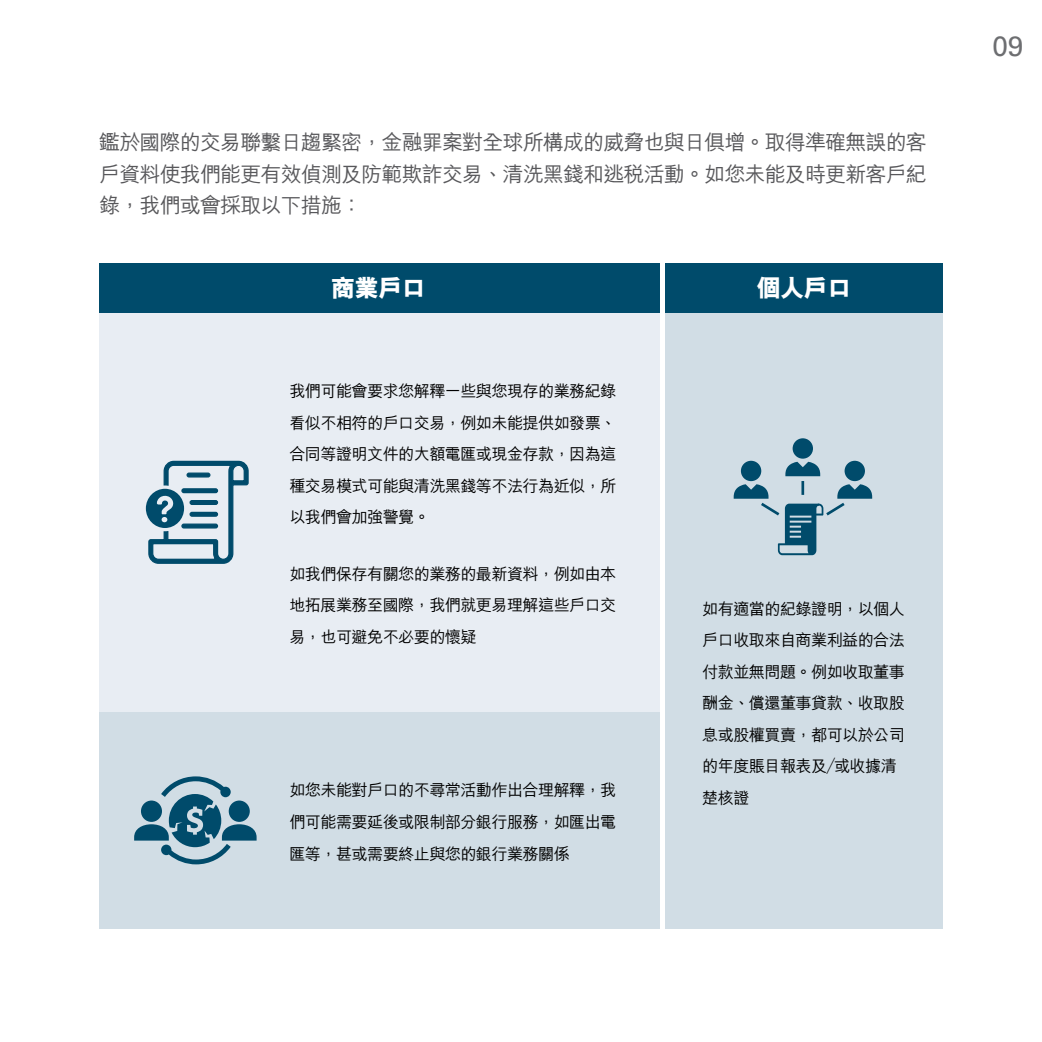
<style>
.page{position:relative;width:1042px;height:1042px;background:#fff}
.page>*{position:absolute;margin:0;border:0;box-sizing:border-box;transform-origin:0 0}
.t1{font:28px "Univers";color:#6d6e71}
.t2{font:800 24.5px "M Hei HK";letter-spacing:-.04em;color:#fff}
.t3{font:500 21px/31.5px "M Hei HK";letter-spacing:-.04em;color:#58585b;text-align:justify}
.t4{font:500 16.1px/31.5px "M Hei HK";letter-spacing:-.04em;color:#000;text-align:justify}
</style>
<div class="page">
<div style="left:665px;top:263px;width:278px;height:666px;background:#d1dde5"></div>
<div style="left:99px;top:263px;width:561px;height:666px;background:#e8edf3"></div>
<div style="left:792px;top:438px;width:21px;height:21px;background:#004b6b;border-radius:50%"></div>
<svg style="left:733px;top:462px;width:139px;height:93px"></svg>
<div style="left:99px;top:263px;width:561px;height:50px;background:#004b6b"></div>
<div style="left:665px;top:263px;width:278px;height:50px;background:#004b6b"></div>
<svg style="left:146px;top:460px;width:103px;height:104px"></svg>
<div style="left:99px;top:712px;width:561px;height:217px;background:#d1dde5"></div>
<svg style="left:134px;top:776px;width:123px;height:88px"></svg>
<h3 class="t3" style="left:99px;top:125px;width:829px">鑑於國際的交易聯繫日趨緊密，金融罪案對全球所構成的威脅也與日俱增。取得準確無誤的客戶資料使我們能更有效偵測及防範欺詐交易、清洗黑錢和逃稅活動。如您未能及時更新客戶紀錄，我們或會採取以下措施：</h3>
<h2 class="t2" style="left:331px;top:272px;width:97px">商業戶口</h2>
<h2 class="t2" style="left:756px;top:272px;width:97px">個人戶口</h2>
<p class="t4" style="left:289px;top:374px;width:328px">我們可能會要求您解釋一些與您現存的業務紀錄看似不相符的戶口交易，例如未能提供如發票、合同等證明文件的大額電匯或現金存款，因為這種交易模式可能與清洗黑錢等不法行為近似，所以我們會加強警覺。</p>
<p class="t4" style="left:289px;top:557px;width:328px">如我們保存有關您的業務的最新資料，例如由本地拓展業務至國際，我們就更易理解這些戶口交易，也可避免不必要的懷疑</p>
<p class="t4" style="left:289px;top:773px;width:328px">如您未能對戶口的不尋常活動作出合理解釋，我們可能需要延後或限制部分銀行服務，如匯出電匯等，甚或需要終止與您的銀行業務關係</p>
<p class="t4" style="left:702px;top:592px;width:204px;text-align:left">如有適當的紀錄證明，以個人戶口收取來自商業利益的合法付款並無問題。例如收取董事酬金、償還董事貸款、收取股息或股權買賣，都可以於公司的年度賬目報表及／或收據清楚核證</p>
<h1 class="t1" style="left:992px;top:29px;width:33px">09</h1>
</div>
